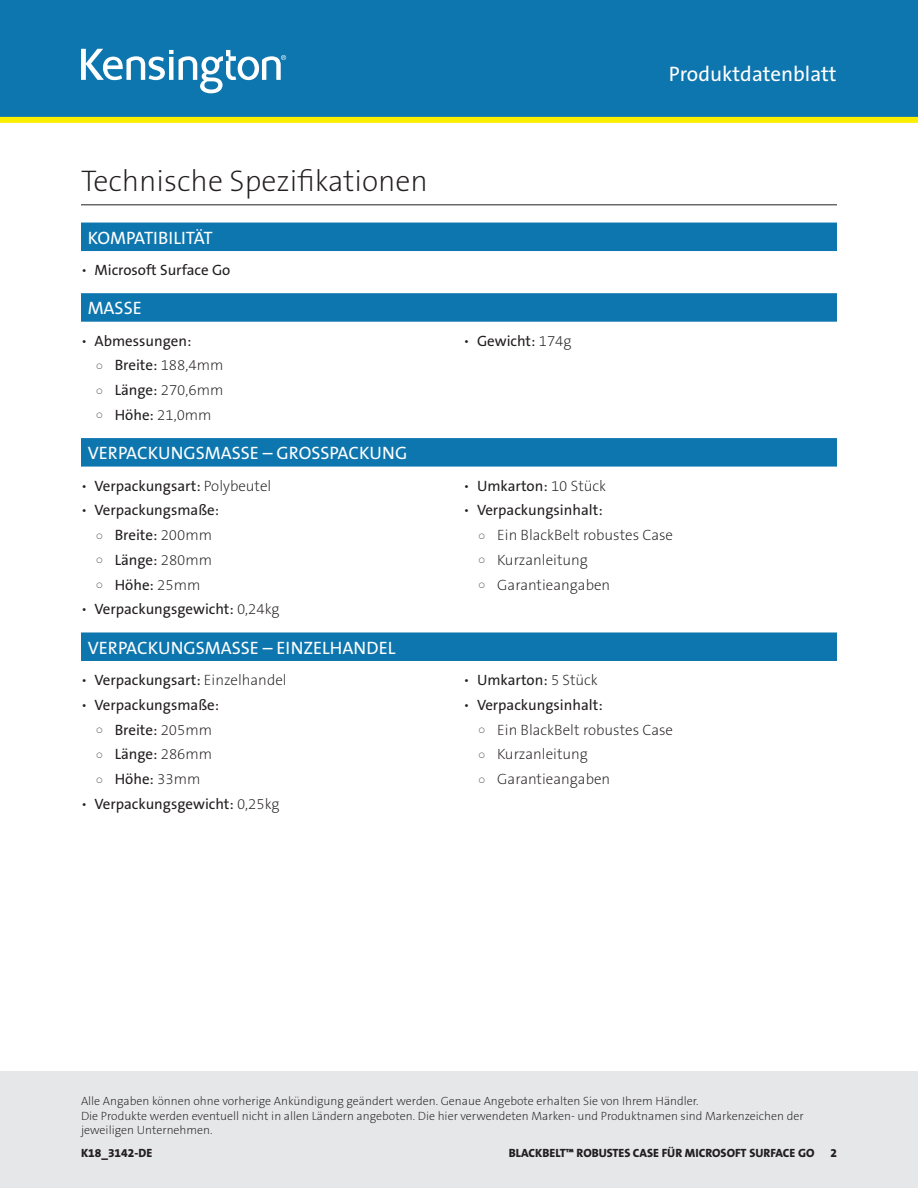
<style>
.page{position:relative;width:918px;height:1188px;background:#fff}
.page>*{position:absolute;margin:0;border:0;box-sizing:border-box;transform-origin:0 0}
.Main_Header_Black{font:30px "The Sans KENSINGTON2 XL";color:#231f20}
.t1{font:21px "The Sans KENSINGTON5 Rg";color:#fff}
.Blue_Bar_Header{font:18px "The Sans KENSINGTON5 Rg";color:#fff}
.t2{font:15px "The Sans KENSINGTON5 Rg";color:#231f20}
.t3{font:15px "The Sans KENSINGTON2 XL";color:#231f20}
.t4{font:12px/14.4px "The Sans KENSINGTON2 XL";color:#231f20}
.t5{font:12px "The Sans KENSINGTON8 XB";color:#231f20}
.s1{font-family:"The Sans KENSINGTON2 XL"}
.s2{font-family:"The Sans KENSINGTON5 Rg"}
</style>
<div class="page">
<div style="left:0;top:1071px;width:918px;height:117px;background:#e6e7e9"></div>
<div style="left:0;top:0;width:918px;height:120px;background:#0e76ae"></div>
<svg style="left:81px;top:49px;width:205px;height:44px"></svg>
<div style="left:0;top:117px;width:918px;height:6px;background:#fcee01"></div>
<hr style="left:81px;top:204px;width:756px;height:1px;background:#231f20">
<div style="left:81px;top:223px;width:756px;height:28px;background:#0e76ae"></div>
<div style="left:81px;top:293px;width:756px;height:29px;background:#0e76ae"></div>
<div style="left:81px;top:438px;width:756px;height:29px;background:#0e76ae"></div>
<div style="left:81px;top:632px;width:756px;height:29px;background:#0e76ae"></div>
<p class="Main_Header_Black" style="left:81px;top:165px;width:348px">Technische Spezifikationen</p>
<p class="Blue_Bar_Header" style="left:88px;top:228px;width:126px">KOMPATIBILITÄT</p>
<p class="t2" style="left:81px;top:262px;width:151px"><span class="s1">•</span> Microsoft Surface Go</p>
<p class="Blue_Bar_Header" style="left:88px;top:298px;width:56px">MASSE</p>
<p class="t2" style="left:81px;top:333px;width:112px"><span class="s1">•</span> Abmessungen:</p>
<p class="t2" style="left:115px;top:357px;width:110px">Breite: <span class="s1">188,4mm</span></p>
<p class="t3" style="left:115px;top:382px;width:110px"><span class="s2">Länge:</span> 270,6mm</p>
<p class="t3" style="left:115px;top:407px;width:98px"><span class="s2">Höhe:</span> 21,0mm</p>
<p class="Blue_Bar_Header" style="left:88px;top:443px;width:321px">VERPACKUNGSMASSE – GROSSPACKUNG</p>
<p class="t2" style="left:81px;top:478px;width:192px"><span class="s1">•</span> Verpackungsart: <span class="s1">Polybeutel</span></p>
<p class="t2" style="left:81px;top:502px;width:140px"><span class="s1">•</span> Verpackungsmaße:</p>
<p class="t2" style="left:115px;top:527px;width:99px">Breite: <span class="s1">200mm</span></p>
<p class="t2" style="left:115px;top:552px;width:99px">Länge: <span class="s1">280mm</span></p>
<p class="t2" style="left:115px;top:577px;width:87px">Höhe: <span class="s1">25mm</span></p>
<p class="t2" style="left:81px;top:601px;width:200px"><span class="s1">•</span> Verpackungsgewicht: <span class="s1">0,24kg</span></p>
<p class="Blue_Bar_Header" style="left:88px;top:638px;width:309px">VERPACKUNGSMASSE – EINZELHANDEL</p>
<p class="t2" style="left:81px;top:672px;width:207px"><span class="s1">•</span> Verpackungsart: <span class="s1">Einzelhandel</span></p>
<p class="t2" style="left:81px;top:697px;width:140px"><span class="s1">•</span> Verpackungsmaße:</p>
<p class="t2" style="left:115px;top:721px;width:99px">Breite: <span class="s1">205mm</span></p>
<p class="t2" style="left:115px;top:746px;width:99px">Länge: <span class="s1">286mm</span></p>
<p class="t2" style="left:115px;top:771px;width:87px">Höhe: <span class="s1">33mm</span></p>
<p class="t2" style="left:81px;top:796px;width:200px"><span class="s1">•</span> Verpackungsgewicht: <span class="s1">0,25kg</span></p>
<h2 class="t1" style="left:669px;top:63px;width:169px">Produktdatenblatt</h2>
<p class="t2" style="left:464px;top:333px;width:110px"><span class="s1">•</span> Gewicht: <span class="s1">174g</span></p>
<p class="t2" style="left:464px;top:478px;width:144px"><span class="s1">•</span> Umkarton: <span class="s1">10 Stück</span></p>
<p class="t2" style="left:464px;top:502px;width:141px"><span class="s1">•</span> Verpackungsinhalt:</p>
<p class="t3" style="left:497px;top:527px;width:177px">Ein BlackBelt robustes Case</p>
<p class="t3" style="left:497px;top:552px;width:92px">Kurzanleitung</p>
<p class="t3" style="left:497px;top:577px;width:115px">Garantieangaben</p>
<p class="t2" style="left:464px;top:672px;width:136px"><span class="s1">•</span> Umkarton: <span class="s1">5 Stück</span></p>
<p class="t2" style="left:464px;top:697px;width:141px"><span class="s1">•</span> Verpackungsinhalt:</p>
<p class="t3" style="left:497px;top:721px;width:177px">Ein BlackBelt robustes Case</p>
<p class="t3" style="left:497px;top:746px;width:92px">Kurzanleitung</p>
<p class="t3" style="left:497px;top:771px;width:115px">Garantieangaben</p>
<p class="t4" style="left:81px;top:1094px;width:724px">Alle Angaben können ohne vorherige Ankündigung geändert werden. Genaue Angebote erhalten Sie von Ihrem Händler.<br>Die Produkte werden eventuell nicht in allen Ländern angeboten. Die hier verwendeten Marken- und Produktnamen sind Markenzeichen der jeweiligen Unternehmen.</p>
<p class="t5" style="left:81px;top:1146px;width:73px">K18_3142-DE</p>
<p class="t5" style="left:509px;top:1146px;width:307px">BLACKBELT™ ROBUSTES CASE FÜR MICROSOFT SURFACE GO</p>
<p class="t5" style="left:830px;top:1146px;width:8px">2</p>
</div>
